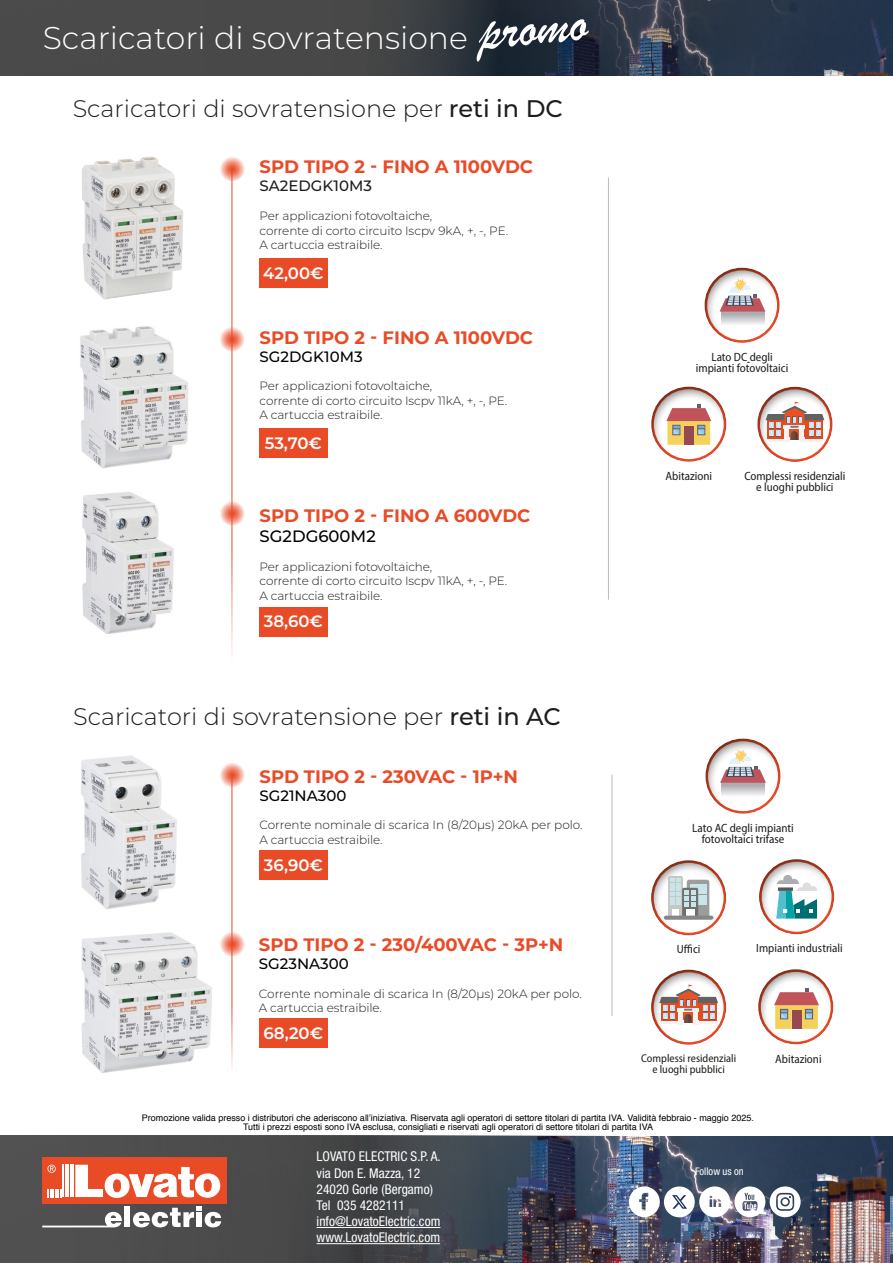
<style>
.page{position:relative;width:893px;height:1263px;background:#fff}
.page>*{position:absolute;margin:0;border:0;box-sizing:border-box;transform-origin:0 0}
.t1{font:58.5px "Brush Script";color:#fff}
.t2{font:300 31.5px "Montserrat";color:#fff}
.t3{font:300 24px "Montserrat";color:#1d1d1b}
.t4{font:700 18px "Montserrat";color:#e94b27}
.t5{font:600 16.5px "Montserrat";color:#fff}
.t6{font:500 16.5px "Montserrat";color:#000}
.t7{font:500 15px "Montserrat";color:#000}
.t8{font:500 15px "Montserrat";color:#1d1d1b}
.t9{font:condensed 13.5px "Helvetica Neue LT Std";color:#fff}
.t10{font:300 12px/14.4px "Montserrat";letter-spacing:-.01em;color:#1d1d1b}
.t11{font:semi-condensed 12px/10.5px "Myriad Pro";color:#1d1d1b;text-align:center}
.t12{font:semi-condensed 11.25px/10.5px "Myriad Pro";color:#1d1d1b;text-align:center}
.t13{font:condensed 10.5px "Helvetica Neue LT Std";color:#fff}
.t14{font:9px/9px "Helvetica";color:#000;text-align:center}
.s1{font-weight:500}
</style>
<div class="page">
<div style="left:259px;top:1018px;width:68px;height:30px;background:#e94b27"></div>
<div style="left:259px;top:607px;width:68px;height:30px;background:#e94b27"></div>
<div style="left:259px;top:428px;width:68px;height:30px;background:#e94b27"></div>
<div style="left:259px;top:258px;width:68px;height:30px;background:#e94b27"></div>
<div style="left:259px;top:850px;width:68px;height:30px;background:#e94b27"></div>
<div style="left:0;top:0;width:205px;height:76px;background:#4a4a4a"></div>
<div style="left:0;top:1136px;width:893px;height:127px;background:#4d4d4d"></div>
<img style="left:305px;top:1136px;width:588px;height:127px">
<img style="left:81px;top:932px;width:131px;height:141px">
<img style="left:82px;top:492px;width:92px;height:142px">
<img style="left:81px;top:755px;width:96px;height:154px">
<img style="left:80px;top:326px;width:108px;height:142px">
<hr style="left:317px;top:1227px;width:123px;height:1px;background:#fff">
<hr style="left:317px;top:1243px;width:123px;height:1px;background:#fff">
<svg style="left:629px;top:1186px;width:31px;height:31px"></svg>
<svg style="left:699px;top:1186px;width:102px;height:31px;background:#b9bcc5"></svg>
<div style="left:664px;top:1186px;width:31px;height:31px;background:#fff;border-radius:50%"></div>
<svg style="left:672px;top:1195px;width:15px;height:14px"></svg>
<div style="left:757px;top:967px;width:78px;height:78px;background:#1d1d1b;opacity:.55"></div>
<div style="left:650px;top:385px;width:78px;height:78px;background:#1d1d1b;opacity:.55"></div>
<svg style="left:774px;top:989px;width:45px;height:40px;background:#d6a87f"></svg>
<div style="left:792px;top:1010px;width:9px;height:19px;background:#974952"></div>
<svg style="left:666px;top:405px;width:45px;height:40px;background:#d7a97f"></svg>
<div style="left:684px;top:426px;width:10px;height:19px;background:#974952"></div>
<div style="left:758px;top:857px;width:78px;height:78px;background:#1d1d1b;opacity:.55"></div>
<svg style="left:776px;top:875px;width:41px;height:43px"></svg>
<div style="left:757px;top:385px;width:78px;height:78px;background:#1d1d1b;opacity:.55"></div>
<div style="left:650px;top:968px;width:78px;height:78px;background:#1d1d1b;opacity:.55"></div>
<svg style="left:765px;top:401px;width:59px;height:41px"></svg>
<svg style="left:659px;top:984px;width:59px;height:41px"></svg>
<div style="left:650px;top:858px;width:78px;height:78px;background:#1d1d1b;opacity:.55"></div>
<svg style="left:668px;top:876px;width:41px;height:39px;background:#b7c3c4"></svg>
<div style="left:686px;top:909px;width:8px;height:8px;background:#fff"></div>
<div style="left:672px;top:909px;width:7px;height:8px;background:#fff"></div>
<div style="left:664px;top:915px;width:49px;height:5px;background:#878787;border-radius:2px"></div>
<div style="left:705px;top:736px;width:78px;height:78px;background:#1d1d1b;opacity:.55"></div>
<div style="left:704px;top:265px;width:78px;height:78px;background:#1d1d1b;opacity:.55"></div>
<svg style="left:721px;top:783px;width:44px;height:18px"></svg>
<svg style="left:720px;top:749px;width:46px;height:34px"></svg>
<svg style="left:721px;top:312px;width:43px;height:18px"></svg>
<svg style="left:720px;top:278px;width:45px;height:34px"></svg>
<div style="left:205px;top:0;width:688px;height:76px;background:#484848"></div>
<img style="left:404px;top:0;width:489px;height:76px">
<div style="left:42px;top:1158px;width:185px;height:46px;background:#e94b27"></div>
<svg style="left:42px;top:1212px;width:80px;height:15px"></svg>
<div style="left:125px;top:1207px;width:5px;height:20px;background:#fff"></div>
<svg style="left:133px;top:1206px;width:88px;height:21px"></svg>
<svg style="left:48px;top:1189px;width:13px;height:8px"></svg>
<hr style="left:63px;top:1165px;width:1px;height:32px;background:#fff">
<hr style="left:65px;top:1165px;width:1px;height:32px;background:#fff">
<hr style="left:68px;top:1165px;width:1px;height:32px;background:#fff">
<hr style="left:70px;top:1165px;width:2px;height:32px;background:#fff">
<hr style="left:73px;top:1165px;width:1px;height:32px;background:#fff">
<svg style="left:47px;top:1164px;width:9px;height:9px"></svg>
<svg style="left:75px;top:1165px;width:146px;height:33px"></svg>
<hr style="left:232px;top:168px;width:1px;height:504px;background:#e94b27">
<hr style="left:232px;top:776px;width:1px;height:303px;background:#e94b27">
<svg style="left:219px;top:326px;width:25px;height:26px"></svg>
<svg style="left:219px;top:500px;width:26px;height:26px"></svg>
<svg style="left:219px;top:156px;width:26px;height:26px"></svg>
<svg style="left:219px;top:762px;width:26px;height:25px"></svg>
<svg style="left:219px;top:931px;width:26px;height:26px"></svg>
<hr style="left:608px;top:178px;width:1px;height:422px;background:#bcbcbc">
<hr style="left:612px;top:775px;width:1px;height:241px;background:#bcbcbc">
<img style="left:82px;top:157px;width:101px;height:143px">
<p class="t1" style="left:474px;top:-6px;width:111px;rotate:-6deg">promo</p>
<p class="t2" style="left:43px;top:16px;width:427px">Scaricatori di sovratensione</p>
<p class="t3" style="left:73px;top:92px;width:492px">Scaricatori di sovratensione per <span class="s1">reti in DC</span></p>
<p class="t4" style="left:260px;top:154px;width:275px">SPD TIPO 2 - FINO A 1100VDC</p>
<p class="t8" style="left:260px;top:176px;width:114px">SA2EDGK10M3</p>
<p class="t10" style="left:260px;top:208px;width:250px">Per applicazioni fotovoltaiche,<br>corrente di corto circuito Iscpv 9kA, +, -, PE.<br>A cartuccia estraibile.</p>
<p class="t5" style="left:263px;top:261px;width:62px">42,00€</p>
<p class="t4" style="left:260px;top:324px;width:275px">SPD TIPO 2 - FINO A 1100VDC</p>
<p class="t7" style="left:260px;top:346px;width:105px">SG2DGK10M3</p>
<p class="t10" style="left:260px;top:379px;width:249px">Per applicazioni fotovoltaiche,<br>corrente di corto circuito Iscpv 11kA, +, -, PE.<br>A cartuccia estraibile.</p>
<p class="t5" style="left:265px;top:431px;width:59px">53,70€</p>
<p class="t4" style="left:260px;top:503px;width:272px">SPD TIPO 2 - FINO A 600VDC</p>
<p class="t6" style="left:260px;top:524px;width:118px">SG2DG600M2</p>
<p class="t10" style="left:260px;top:559px;width:249px">Per applicazioni fotovoltaiche,<br>corrente di corto circuito Iscpv 11kA, +, -, PE.<br>A cartuccia estraibile.</p>
<p class="t5" style="left:264px;top:610px;width:61px">38,60€</p>
<p class="t3" style="left:73px;top:700px;width:489px">Scaricatori di sovratensione per <span class="s1">reti in AC</span></p>
<p class="t4" style="left:260px;top:763px;width:260px">SPD TIPO 2 - 230VAC - 1P+N</p>
<p class="t7" style="left:260px;top:785px;width:88px">SG21NA300</p>
<p class="t10" style="left:260px;top:817px;width:324px">Corrente nominale di scarica In (8/20μs) 20kA per polo.<br>A cartuccia estraibile.</p>
<p class="t5" style="left:264px;top:853px;width:61px">36,90€</p>
<p class="t4" style="left:259px;top:931px;width:306px">SPD TIPO 2 - 230/400VAC - 3P+N</p>
<p class="t7" style="left:259px;top:953px;width:91px">SG23NA300</p>
<p class="t10" style="left:259px;top:986px;width:324px">Corrente nominale di scarica In (8/20μs) 20kA per polo.<br>A cartuccia estraibile.</p>
<p class="t5" style="left:264px;top:1021px;width:61px">68,20€</p>
<p class="t11" style="left:696px;top:352px;width:94px">Lato DC degli impianti fotovoltaici</p>
<p class="t11" style="left:665px;top:471px;width:48px">Abitazioni</p>
<p class="t11" style="left:744px;top:471px;width:103px">Complessi residenziali e luoghi pubblici</p>
<p class="t11" style="left:692px;top:823px;width:103px">Lato AC degli impianti fotovoltaici trifase</p>
<p class="t11" style="left:677px;top:944px;width:25px">Uffici</p>
<p class="t11" style="left:756px;top:943px;width:88px">Impianti industriali</p>
<p class="t12" style="left:641px;top:1053px;width:96px">Complessi residenziali e luoghi pubblici</p>
<p class="t11" style="left:775px;top:1053px;width:48px">Abitazioni</p>
<p class="t14" style="left:142px;top:1113px;width:613px">Promozione valida presso i distributori che aderiscono all’iniziativa. Riservata agli operatori di settore titolari di partita IVA. Validità febbraio - maggio 2025.<br>Tutti i prezzi esposti sono IVA esclusa, consigliati e riservati agli operatori di settore titolari di partita IVA</p>
<p class="t9" style="left:317px;top:1149px;width:126px">LOVATO ELECTRIC S.P. A.</p>
<p class="t9" style="left:317px;top:1165px;width:105px">via Don E. Mazza, 12</p>
<p class="t9" style="left:317px;top:1181px;width:118px">24020 Gorle (Bergamo)</p>
<p class="t9" style="left:317px;top:1197px;width:90px">Tel 035 4282111</p>
<p class="t9" style="left:317px;top:1213px;width:125px">info@LovatoElectric.com</p>
<p class="t9" style="left:317px;top:1230px;width:125px">www.LovatoElectric.com</p>
<p class="t13" style="left:695px;top:1165px;width:50px">Follow us on</p>
</div>
